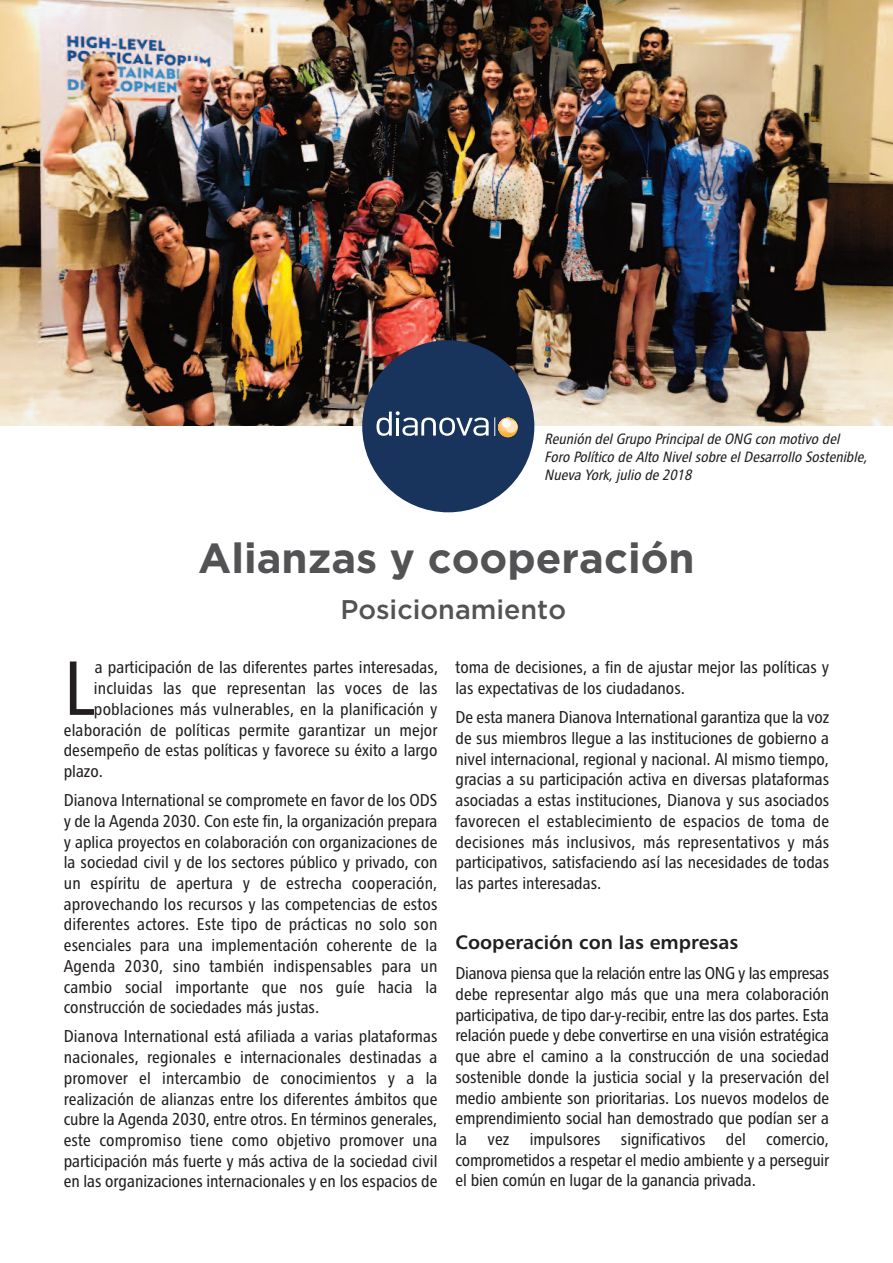
<style>
.page{position:relative;width:893px;height:1263px;background:#fff}
.page>*{position:absolute;margin:0;border:0;box-sizing:border-box;transform-origin:0 0}
.t1{font:76.95px "Chaloult Cond";color:#231f20}
.t2{font:700 42px "Gotham";color:#535355}
.t3{font:500 27px "Gotham";color:#535355}
.t4{font:19.5px "Chaloult Demi Gras";color:#231f20}
.t5{font:17.25px/20.7px "Chaloult Cond";color:#231f20;text-align:justify}
.t6{font:italic 15px/18px "Chaloult Cond";color:#231f20}
</style>
<div class="page">
<img style="left:0;top:0;width:893px;height:425px">
<div style="left:362px;top:340px;width:172px;height:172px;background:#18345c;border-radius:50%"></div>
<svg style="left:376px;top:411px;width:142px;height:26px"></svg>
<p class="t6" style="left:544px;top:431px;width:327px">Reunión del Grupo Principal de ONG con motivo del<br>Foro Político de Alto Nivel sobre el Desarrollo Sostenible,<br>Nueva York, julio de 2018</p>
<h2 class="t2" style="left:198px;top:533px;width:498px">Alianzas y cooperación</h2>
<h3 class="t3" style="left:340px;top:594px;width:227px">Posicionamiento</h3>
<h1 class="t1" style="left:64px;top:661px;width:32px">L</h1>
<p class="t5" style="left:95px;top:659px;width:345px">a participación de las diferentes partes interesadas,</p>
<p class="t5" style="left:94px;top:679px;width:345px">incluidas las que representan las voces de las</p>
<p class="t5" style="left:94px;top:700px;width:345px">poblaciones más vulnerables, en la planificación y</p>
<p class="t5" style="left:64px;top:721px;width:375px">elaboración de políticas permite garantizar un mejor</p>
<p class="t5" style="left:64px;top:742px;width:375px">desempeño de estas políticas y favorece su éxito a largo</p>
<p class="t5" style="left:64px;top:762px;width:41px">plazo.</p>
<p class="t5" style="left:64px;top:791px;width:375px">Dianova International se compromete en favor de los ODS y de la Agenda 2030. Con este fin, la organización prepara y aplica proyectos en colaboración con organizaciones de la sociedad civil y de los sectores público y privado, con un espíritu de apertura y de estrecha cooperación, aprovechando los recursos y las competencias de estos diferentes actores. Este tipo de prácticas no solo son esenciales para una implementación coherente de la Agenda 2030, sino también indispensables para un cambio social importante que nos guíe hacia la construcción de sociedades más justas.</p>
<p class="t5" style="left:64px;top:1028px;width:375px">Dianova International está afiliada a varias plataformas nacionales, regionales e internacionales destinadas a promover el intercambio de conocimientos y a la realización de alianzas entre los diferentes ámbitos que cubre la Agenda 2030, entre otros. En términos generales, este compromiso tiene como objetivo promover una participación más fuerte y más activa de la sociedad civil en las organizaciones internacionales y en los espacios de</p>
<p class="t5" style="left:455px;top:659px;width:375px">toma de decisiones, a fin de ajustar mejor las políticas y las expectativas de los ciudadanos.</p>
<p class="t5" style="left:455px;top:709px;width:375px">De esta manera Dianova International garantiza que la voz de sus miembros llegue a las instituciones de gobierno a nivel internacional, regional y nacional. Al mismo tiempo, gracias a su participación activa en diversas plataformas asociadas a estas instituciones, Dianova y sus asociados favorecen el establecimiento de espacios de toma de decisiones más inclusivos, más representativos y más participativos, satisfaciendo así las necesidades de todas las partes interesadas.</p>
<p class="t4" style="left:455px;top:935px;width:284px">Cooperación con las empresas</p>
<p class="t5" style="left:455px;top:965px;width:375px">Dianova piensa que la relación entre las ONG y las empresas debe representar algo más que una mera colaboración participativa, de tipo dar-y-recibir, entre las dos partes. Esta relación puede y debe convertirse en una visión estratégica que abre el camino a la construcción de una sociedad sostenible donde la justicia social y la preservación del medio ambiente son prioritarias. Los nuevos modelos de emprendimiento social han demostrado que podían ser a la vez impulsores significativos del comercio, comprometidos a respetar el medio ambiente y a perseguir el bien común en lugar de la ganancia privada.</p>
</div>
